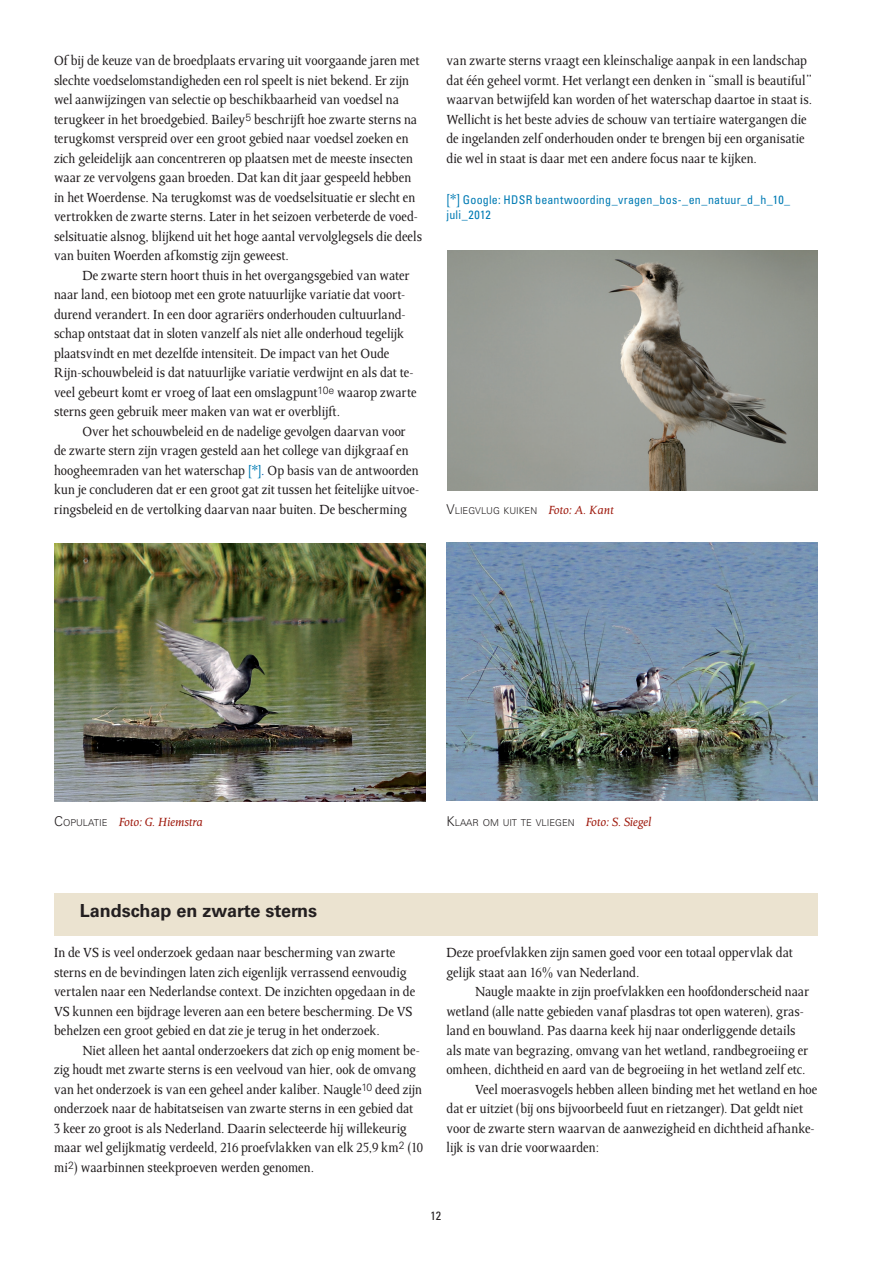
<style>
.page{position:relative;width:893px;height:1263px;background:#fff}
.page>*{position:absolute;margin:0;border:0;box-sizing:border-box;transform-origin:0 0}
.t1{font:700 18px "Univers";color:#231f20}
.t2{font:15px/19.5px "Octavian";color:#231f20}
.t3{font:italic 13.5px "Octavian";color:#a01e12}
.t4{font:condensed 12px/15px "Univers";letter-spacing:.02em;color:#007bb4}
.t5{font:condensed 12px "Univers";color:#231f20}
.t6{font:300 9.45px "Univers";color:#231f20}
.s1{color:#007bb4}
.s2{color:#015aaa}
.s3{font-family:"Octavian";font-stretch:normal;font-size:15px}
.s4{font-size:13.5px}
.s5{font-family:"Octavian";font-weight:400;font-style:italic;font-size:13.5px;color:#a01e12}
.s6{font-family:"Univers";font-weight:300;font-style:normal;color:#231f20}
.s7{font-family:"Univers";font-weight:300;font-style:normal;font-size:9.45px;color:#231f20}
</style>
<div class="page">
<div style="left:54px;top:893px;width:764px;height:42px;background:#ebe3d0"></div>
<img style="left:54px;top:543px;width:371px;height:258px">
<img style="left:446px;top:543px;width:372px;height:258px">
<img style="left:447px;top:250px;width:371px;height:240px">
<p class="t2" style="left:54px;top:51px;width:370px">Of bij de keuze van de broedplaats ervaring uit voorgaande jaren met slechte voedselomstandigheden een rol speelt is niet bekend. Er zijn wel aanwijzingen van selectie op beschikbaarheid van voedsel na terugkeer in het broedgebied. Bailey<sup>5</sup> beschrijft hoe zwarte sterns na terugkomst verspreid over een groot gebied naar voedsel zoeken en zich geleidelijk aan concentreren op plaatsen met de meeste insecten waar ze vervolgens gaan broeden. Dat kan dit jaar gespeeld hebben in het Woerdense. Na terugkomst was de voedselsituatie er slecht en vertrokken de zwarte sterns. Later in het seizoen verbeterde de voed&shy;selsituatie alsnog, blijkend uit het hoge aantal vervolglegsels die deels van buiten Woerden afkomstig zijn geweest.</p>
<p class="t2" style="left:54px;top:266px;width:364px;text-indent:28px">De zwarte stern hoort thuis in het overgangsgebied van water naar land, een biotoop met een grote natuurlijke variatie dat voort&shy;durend verandert. In een door agrariërs onderhouden cultuurland&shy;schap ontstaat dat in sloten vanzelf als niet alle onderhoud tegelijk plaatsvindt en met dezelfde intensiteit. De impact van het Oude Rijn-schouwbeleid is dat natuurlijke variatie verdwijnt en als dat te&shy;veel gebeurt komt er vroeg of laat een omslagpunt<sup>10e</sup> waarop zwarte sterns geen gebruik meer maken van wat er overblijft.</p>
<p class="t2" style="left:54px;top:422px;width:367px;text-indent:28px">Over het schouwbeleid en de nadelige gevolgen daarvan voor de zwarte stern zijn vragen gesteld aan het college van dijkgraaf en hoogheemraden van het waterschap <span class="s1">[*]</span><span class="s2">.</span> Op basis van de antwoorden kun je concluderen dat er een groot gat zit tussen het feitelijke uitvoe&shy;ringsbeleid en de vertolking daarvan naar buiten. De bescherming</p>
<p class="t2" style="left:446px;top:51px;width:367px">van zwarte sterns vraagt een kleinschalige aanpak in een landschap dat één geheel vormt. Het verlangt een denken in “small is beautiful” waarvan betwijfeld kan worden of het waterschap daartoe in staat is.<br>Wellicht is het beste advies de schouw van tertiaire watergangen die de ingelanden zelf onderhouden onder te brengen bij een organisatie die wel in staat is daar met een andere focus naar te kijken.</p>
<p class="t4" style="left:446px;top:192px;width:345px"><span class="s3">[*]</span> Google: HDSR beantwoording_vragen_bos-_en_natuur_d_h_10_ juli_2012</p>
<p class="t6" style="left:446px;top:504px;width:169px"><span class="s4">V</span>LIEGVLUG KUIKEN <span class="s5">Foto: A. Kant</span></p>
<p class="t3" style="left:54px;top:815px;width:151px"><span class="s6">C</span><span class="s7">OPULATIE</span> Foto: G. Hiemstra</p>
<p class="t6" style="left:446px;top:817px;width:206px"><span class="s4">K</span>LAAR OM UIT TE VLIEGEN <span class="s5">Foto: S. Siegel</span></p>
<p class="t1" style="left:80px;top:900px;width:239px">Landschap en zwarte sterns</p>
<p class="t2" style="left:54px;top:943px;width:363px">In de VS is veel onderzoek gedaan naar bescherming van zwarte sterns en de bevindingen laten zich eigenlijk verrassend eenvoudig vertalen naar een Nederlandse context. De inzichten opgedaan in de VS kunnen een bijdrage leveren aan een betere bescherming. De VS behelzen een groot gebied en dat zie je terug in het onderzoek.</p>
<p class="t2" style="left:54px;top:1041px;width:371px;text-indent:28px">Niet alleen het aantal onderzoekers dat zich op enig moment be&shy;zig houdt met zwarte sterns is een veelvoud van hier, ook de omvang van het onderzoek is van een geheel ander kaliber. Naugle<sup>10</sup> deed zijn onderzoek naar de habitatseisen van zwarte sterns in een gebied dat 3 keer zo groot is als Nederland. Daarin selecteerde hij willekeurig maar wel gelijkmatig verdeeld, 216 proefvlakken van elk 25,9 km<sup>2</sup> (10 mi<sup>2</sup>) waarbinnen steekproeven werden genomen.</p>
<p class="t2" style="left:446px;top:943px;width:348px">Deze proefvlakken zijn samen goed voor een totaal oppervlak dat gelijk staat aan 16% van Nederland.</p>
<p class="t2" style="left:475px;top:982px;width:336px">Naugle maakte in zijn proefvlakken een hoofdonderscheid naar</p>
<p class="t2" style="left:446px;top:1002px;width:359px">wetland (alle natte gebieden vanaf plasdras tot open wateren), gras-</p>
<p class="t2" style="left:446px;top:1021px;width:351px">land en bouwland. Pas daarna keek hij naar onderliggende details</p>
<p class="t2" style="left:446px;top:1041px;width:363px">als mate van begrazing, omvang van het wetland, randbegroeiing er</p>
<p class="t2" style="left:446px;top:1060px;width:361px">omheen, dichtheid en aard van de begroeiing in het wetland zelf etc.</p>
<p class="t2" style="left:475px;top:1080px;width:344px">Veel moerasvogels hebben alleen binding met het wetland en hoe</p>
<p class="t2" style="left:446px;top:1099px;width:358px">dat er uitziet (bij ons bijvoorbeeld fuut en rietzanger). Dat geldt niet</p>
<p class="t2" style="left:446px;top:1119px;width:370px">voor de zwarte stern waarvan de aanwezigheid en dichtheid afhanke-</p>
<p class="t2" style="left:446px;top:1138px;width:154px">lijk is van drie voorwaarden:</p>
<p class="t5" style="left:430px;top:1208px;width:12px">12</p>
</div>
